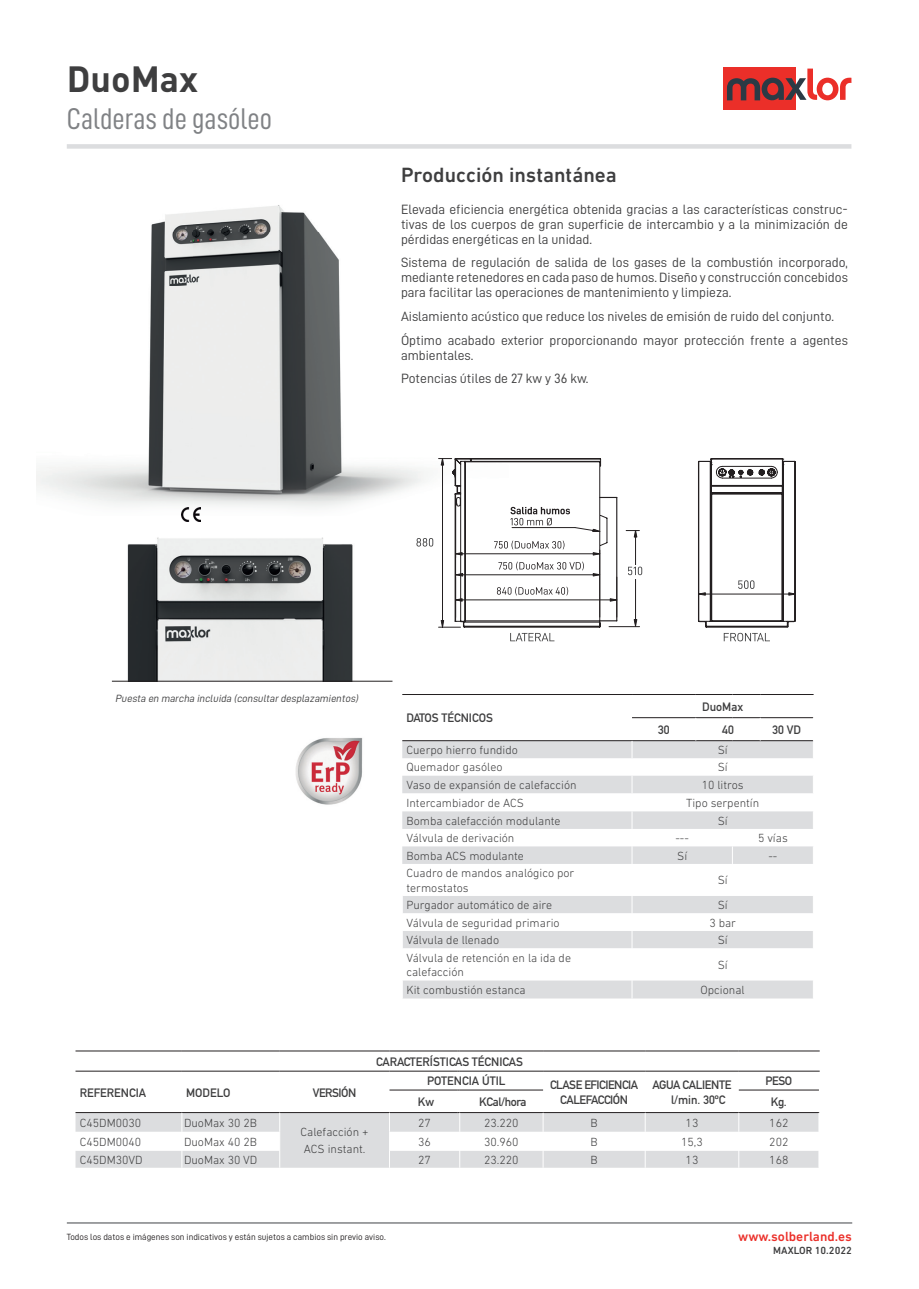
<style>
.page{position:relative;width:919px;height:1289px;background:#fff}
.page>*{position:absolute;margin:0;border:0;box-sizing:border-box;transform-origin:0 0}
.t1{font:700 36px "DIN";color:#3e3e3f}
.t2{font:30px "D DIN Condensed";color:#808285}
.t3{font:500 21px "DIN Next LT Pro";color:#3e3e3f}
.t4{font:13.5px/15px "D DIN";color:#3e3e3f;text-align:justify}
.t5{font:500 13.5px "DIN Next LT Pro";color:#eb2f29}
.t6{font:300 12px/14.4px "DIN Next LT Pro";color:#3e3e3f}
.t7{font:700 12px "DIN Alternate";color:#3e3e3f}
.t8{font:700 12px/14.4px "DIN Alternate";letter-spacing:-.04em;color:#3e3e3f;text-align:center}
.t9{font:700 12px/14.4px "DIN Alternate";letter-spacing:-.03em;color:#3e3e3f}
.t10{font:italic 10.5px "D DIN";color:#3e3e3f}
.t11{font:500 10.5px "DIN Next LT Pro";color:#3e3e3f}
.t12{font:9px "D DIN";color:#231f20}
</style>
<div class="page">
<div style="left:723px;top:67px;width:72px;height:43px;background:#eb2f29"></div>
<svg style="left:727px;top:69px;width:124px;height:31px"></svg>
<div style="left:67px;top:144px;width:784px;height:5px;background:#dcdddf"></div>
<hr style="left:67px;top:1222px;width:785px;height:1px;background:#808285">
<img style="left:36px;top:205px;width:380px;height:317px">
<svg style="left:416px;top:458px;width:226px;height:184px"></svg>
<svg style="left:698px;top:458px;width:97px;height:184px"></svg>
<hr style="left:389px;top:1089px;width:69px;height:1px;background:#231f20">
<hr style="left:459px;top:1089px;width:84px;height:1px;background:#231f20">
<hr style="left:738px;top:1089px;width:80px;height:1px;background:#231f20">
<svg style="left:75px;top:1112px;width:744px;height:55px"></svg>
<hr style="left:75px;top:1050px;width:107px;height:1px;background:#231f20">
<hr style="left:182px;top:1050px;width:98px;height:1px;background:#231f20">
<hr style="left:280px;top:1050px;width:109px;height:1px;background:#231f20">
<hr style="left:389px;top:1050px;width:69px;height:1px;background:#231f20">
<hr style="left:459px;top:1050px;width:84px;height:1px;background:#231f20">
<hr style="left:543px;top:1050px;width:102px;height:1px;background:#231f20">
<hr style="left:645px;top:1050px;width:93px;height:1px;background:#231f20">
<hr style="left:738px;top:1050px;width:81px;height:1px;background:#231f20">
<hr style="left:75px;top:1070px;width:107px;height:1px;background:#231f20">
<hr style="left:182px;top:1070px;width:98px;height:1px;background:#231f20">
<hr style="left:280px;top:1070px;width:109px;height:1px;background:#231f20">
<hr style="left:389px;top:1070px;width:69px;height:1px;background:#231f20">
<hr style="left:459px;top:1070px;width:84px;height:1px;background:#231f20">
<hr style="left:543px;top:1070px;width:102px;height:1px;background:#231f20">
<hr style="left:645px;top:1070px;width:93px;height:1px;background:#231f20">
<hr style="left:738px;top:1070px;width:81px;height:1px;background:#231f20">
<svg style="left:402px;top:741px;width:411px;height:257px;fill:#dcdddf"></svg>
<svg style="left:402px;top:864px;width:411px;height:116px"></svg>
<hr style="left:402px;top:694px;width:230px;height:1px;background:#231f20">
<hr style="left:402px;top:740px;width:230px;height:1px;background:#231f20">
<hr style="left:632px;top:694px;width:63px;height:1px;background:#231f20">
<hr style="left:695px;top:694px;width:37px;height:1px;background:#231f20">
<svg style="left:732px;top:694px;width:28px;height:1px"></svg>
<hr style="left:760px;top:694px;width:53px;height:1px;background:#231f20">
<hr style="left:632px;top:717px;width:63px;height:1px;background:#231f20">
<hr style="left:695px;top:717px;width:37px;height:1px;background:#231f20">
<hr style="left:760px;top:717px;width:53px;height:1px;background:#231f20">
<hr style="left:632px;top:740px;width:63px;height:1px;background:#231f20">
<hr style="left:695px;top:740px;width:37px;height:1px;background:#231f20">
<hr style="left:760px;top:740px;width:53px;height:1px;background:#231f20">
<svg style="left:631px;top:741px;width:1px;height:17px"></svg>
<svg style="left:732px;top:717px;width:28px;height:24px"></svg>
<svg style="left:631px;top:775px;width:1px;height:18px"></svg>
<svg style="left:732px;top:846px;width:1px;height:18px"></svg>
<svg style="left:631px;top:811px;width:1px;height:53px"></svg>
<hr style="left:631px;top:864px;width:1px;height:31px;background:#fff">
<svg style="left:402px;top:980px;width:1px;height:18px"></svg>
<svg style="left:631px;top:980px;width:1px;height:18px"></svg>
<svg style="left:402px;top:895px;width:1px;height:53px"></svg>
<svg style="left:631px;top:895px;width:1px;height:53px"></svg>
<hr style="left:402px;top:948px;width:1px;height:32px;background:#fff">
<hr style="left:631px;top:948px;width:1px;height:32px;background:#fff">
<img style="left:112px;top:537px;width:277px;height:144px">
<hr style="left:112px;top:681px;width:280px;height:1px;background:#231f20">
<img style="left:182px;top:507px;width:19px;height:14px">
<img style="left:295px;top:738px;width:68px;height:67px">
<h1 class="t1" style="left:67px;top:56px;width:133px">DuoMax</h1>
<h2 class="t2" style="left:67px;top:103px;width:207px">Calderas de gasóleo</h2>
<h3 class="t3" style="left:401px;top:163px;width:217px">Producción instantánea</h3>
<p class="t4" style="left:401px;top:201px;width:448px">Elevada eficiencia energética obtenida gracias a las características construc&shy;tivas de los cuerpos de gran superficie de intercambio y a la minimización de pérdidas energéticas en la unidad.</p>
<p class="t4" style="left:401px;top:255px;width:448px">Sistema de regulación de salida de los gases de la combustión incorporado, mediante retenedores en cada paso de humos. Diseño y construcción concebidos para facilitar las operaciones de mantenimiento y limpieza.</p>
<p class="t4" style="left:401px;top:304px;width:448px;line-height:23.5px">Aislamiento acústico que reduce los niveles de emisión de ruido del conjunto.<br>Óptimo acabado exterior proporcionando mayor protección frente a agentes</p>
<p class="t4" style="left:401px;top:343px;width:189px;line-height:23.5px">ambientales.<br>Potencias útiles de 27 kw y 36 kw.</p>
<p class="t10" style="left:115px;top:692px;width:246px">Puesta en marcha incluida (consultardesplazamientos)</p>
<p class="t7" style="left:406px;top:709px;width:88px">DATOS TÉCNICOS</p>
<p class="t7" style="left:702px;top:697px;width:42px">DuoMax</p>
<p class="t7" style="left:658px;top:720px;width:13px">30</p>
<p class="t7" style="left:722px;top:720px;width:13px">40</p>
<p class="t7" style="left:772px;top:720px;width:30px">30 VD</p>
<p class="t6" style="left:406px;top:742px;width:113px">Cuerpo hierro fundido</p>
<p class="t6" style="left:717px;top:742px;width:12px">Sí</p>
<p class="t6" style="left:406px;top:760px;width:97px">Quemador gasóleo</p>
<p class="t6" style="left:717px;top:760px;width:12px">Sí</p>
<p class="t6" style="left:406px;top:777px;width:172px">Vaso de expansión de calefacción</p>
<p class="t6" style="left:701px;top:777px;width:43px">10 litros</p>
<p class="t6" style="left:406px;top:795px;width:119px">Intercambiador de ACS</p>
<p class="t6" style="left:686px;top:795px;width:75px">Tipo serpentín</p>
<p class="t6" style="left:406px;top:813px;width:156px">Bomba calefacción modulante</p>
<p class="t6" style="left:717px;top:813px;width:12px">Sí</p>
<p class="t6" style="left:406px;top:830px;width:109px">Válvula de derivación</p>
<p class="t6" style="left:675px;top:830px;width:15px">---</p>
<p class="t6" style="left:758px;top:830px;width:31px">5 vías</p>
<p class="t6" style="left:406px;top:848px;width:119px">Bomba ACS modulante</p>
<p class="t6" style="left:677px;top:848px;width:12px">Sí</p>
<p class="t6" style="left:768px;top:848px;width:10px">--</p>
<p class="t6" style="left:406px;top:865px;width:169px">Cuadro de mandos analógico por termostatos</p>
<p class="t6" style="left:717px;top:873px;width:12px">Sí</p>
<p class="t6" style="left:406px;top:897px;width:147px">Purgador automático de aire</p>
<p class="t6" style="left:717px;top:897px;width:12px">Sí</p>
<p class="t6" style="left:406px;top:915px;width:155px">Válvula de seguridad primario</p>
<p class="t6" style="left:709px;top:915px;width:28px">3 bar</p>
<p class="t6" style="left:406px;top:932px;width:94px">Válvula de llenado</p>
<p class="t6" style="left:717px;top:932px;width:12px">Sí</p>
<p class="t6" style="left:406px;top:950px;width:166px">Válvula de retención en la ida de calefacción</p>
<p class="t6" style="left:717px;top:957px;width:12px">Sí</p>
<p class="t6" style="left:406px;top:982px;width:121px">Kit combustión estanca</p>
<p class="t6" style="left:700px;top:982px;width:46px">Opcional</p>
<p class="t7" style="left:80px;top:1083px;width:68px">REFERENCIA</p>
<p class="t7" style="left:186px;top:1083px;width:46px">MODELO</p>
<p class="t8" style="left:313px;top:1084px;width:45px">VERSIÓN</p>
<p class="t7" style="left:376px;top:1052px;width:148px">CARACTERÍSTICAS TÉCNICAS</p>
<p class="t7" style="left:427px;top:1071px;width:80px">POTENCIA ÚTIL</p>
<p class="t8" style="left:550px;top:1077px;width:90px">CLASE EFICIENCIA<br>CALEFACCIÓN</p>
<p class="t9" style="left:671px;top:1077px;width:62px;text-indent:-18px">AGUA CALIENTE l/min. 30ºC</p>
<p class="t7" style="left:765px;top:1071px;width:28px">PESO</p>
<p class="t7" style="left:418px;top:1092px;width:18px">Kw</p>
<p class="t9" style="left:479px;top:1093px;width:49px">KCal/hora</p>
<p class="t7" style="left:771px;top:1092px;width:17px">Kg.</p>
<p class="t6" style="left:80px;top:1115px;width:63px">C45DM0030</p>
<p class="t6" style="left:184px;top:1115px;width:75px">DuoMax 30 2B</p>
<p class="t6" style="left:418px;top:1115px;width:14px">27</p>
<p class="t6" style="left:484px;top:1115px;width:36px">23.220</p>
<p class="t6" style="left:590px;top:1115px;width:9px">B</p>
<p class="t6" style="left:685px;top:1115px;width:14px">13</p>
<p class="t6" style="left:769px;top:1115px;width:21px">162</p>
<p class="t6" style="left:300px;top:1123px;width:69px;line-height:17px">Calefacción +<br>ACS instant.</p>
<p class="t6" style="left:80px;top:1134px;width:63px">C45DM0040</p>
<p class="t6" style="left:184px;top:1134px;width:75px">DuoMax 40 2B</p>
<p class="t6" style="left:418px;top:1134px;width:14px">36</p>
<p class="t6" style="left:484px;top:1134px;width:36px">30.960</p>
<p class="t6" style="left:590px;top:1134px;width:9px">B</p>
<p class="t6" style="left:681px;top:1134px;width:23px">15,3</p>
<p class="t6" style="left:769px;top:1134px;width:21px">202</p>
<p class="t6" style="left:80px;top:1152px;width:64px">C45DM30VD</p>
<p class="t6" style="left:184px;top:1152px;width:75px">DuoMax 30 VD</p>
<p class="t6" style="left:418px;top:1152px;width:14px">27</p>
<p class="t6" style="left:484px;top:1152px;width:36px">23.220</p>
<p class="t6" style="left:590px;top:1152px;width:9px">B</p>
<p class="t6" style="left:685px;top:1152px;width:14px">13</p>
<p class="t6" style="left:769px;top:1152px;width:21px">168</p>
<p class="t12" style="left:67px;top:1232px;width:320px">Todos los datos e imágenes son indicativos y están sujetos a cambios sin previo aviso.</p>
<p class="t5" style="left:738px;top:1228px;width:115px">www.solberland.es</p>
<p class="t11" style="left:773px;top:1244px;width:80px">MAXLOR 10.2022</p>
</div>
